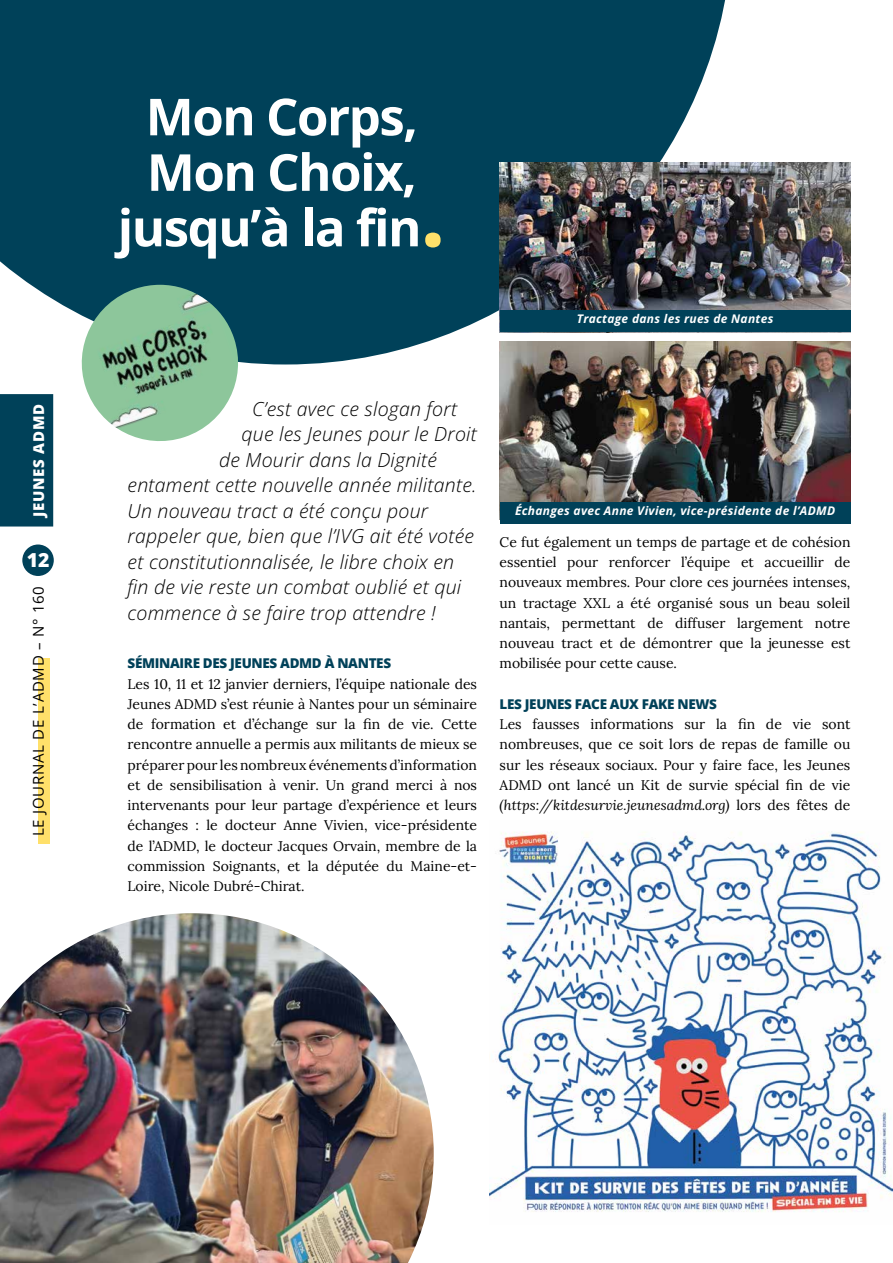
<style>
.page{position:relative;width:893px;height:1263px;background:#fff}
.page>*{position:absolute;margin:0;border:0;box-sizing:border-box;transform-origin:0 0}
.Titre_1{font:700 51px/55.5px "Open Sans";letter-spacing:-.03em;color:#fff;text-align:center}
.Chapo_1{font:italic 300 19.5px "Open Sans";letter-spacing:.01em;color:#000}
.t1{font:800 19.35px "Open Sans";color:#fff}
.t2{font:15px "Open Sans";letter-spacing:.05em;color:#000}
.t3{font:800 15px "Open Sans";letter-spacing:.05em;color:#fff}
.Texte_courant{font:13.95px/20.2px "Lora";color:#000;text-align:justify}
.Intertitre{font:800 13.5px "Open Sans";letter-spacing:-.025em;color:#004159}
.Légende{font:italic 700 12px "Open Sans";letter-spacing:.025em;color:#fff}
.s1{font-size:90px;color:#ffe06a}
.s2{font-style:italic}
</style>
<div class="page">
<svg style="left:0;top:0;width:733px;height:364px;background:#145066"></svg>
<img style="left:489px;top:831px;width:404px;height:381px">
<img style="left:500px;top:342px;width:350px;height:161px">
<img style="left:0;top:913px;width:434px;height:350px">
<img style="left:500px;top:162px;width:350px;height:148px">
<div style="left:500px;top:310px;width:350px;height:22px;background:#004159"></div>
<div style="left:500px;top:503px;width:350px;height:21px;background:#004159"></div>
<img style="left:72px;top:285px;width:176px;height:156px">
<div style="left:38px;top:658px;width:12px;height:186px;background:#ffe06a"></div>
<div style="left:22px;top:544px;width:32px;height:32px;background:#004159;border-radius:50%"></div>
<div style="left:0;top:394px;width:53px;height:132px;background:#004159"></div>
<p class="t3" style="left:27px;top:517px;width:115px;rotate:-90deg">JEUNES ADMD</p>
<h3 class="t1" style="left:27px;top:545px;width:24px">12</h3>
<p class="t2" style="left:28px;top:836px;width:252px;rotate:-90deg">LE JOURNAL DE L’ADMD – N° 160</p>
<p class="Titre_1" style="left:118px;top:88px;width:330px">Mon Corps,<br>Mon Choix, jusqu’à la fin<span class="s1">.</span></p>
<p class="Légende" style="left:577px;top:310px;width:198px">Tractage dans les rues de Nantes</p>
<p class="Chapo_1" style="left:252px;top:395px;width:207px">C’est avec ce slogan fort</p>
<p class="Chapo_1" style="left:242px;top:421px;width:237px">que les Jeunes pour le Droit</p>
<p class="Chapo_1" style="left:219px;top:446px;width:220px">de Mourir dans la Dignité</p>
<p class="Chapo_1" style="left:128px;top:472px;width:351px">entament cette nouvelle année militante.</p>
<p class="Chapo_1" style="left:128px;top:497px;width:302px">Un nouveau tract a été conçu pour</p>
<p class="Chapo_1" style="left:128px;top:523px;width:348px">rappeler que, bien que l’IVG ait été votée</p>
<p class="Chapo_1" style="left:128px;top:548px;width:328px">et constitutionnalisée, le libre choix en</p>
<p class="Chapo_1" style="left:128px;top:574px;width:335px">fin de vie reste un combat oublié et qui</p>
<p class="Chapo_1" style="left:128px;top:599px;width:310px">commence à se faire trop attendre !</p>
<p class="Intertitre" style="left:128px;top:653px;width:265px">SÉMINAIRE DES JEUNES ADMD À NANTES</p>
<p class="Texte_courant" style="left:128px;top:672px;width:351px">Les 10, 11 et 12 janvier derniers, l’équipe nationale des Jeunes ADMD s’est réunie à Nantes pour un séminaire de formation et d’échange sur la fin de vie. Cette rencontre annuelle a permis aux militants de mieux se préparer pour les nombreux événements d’information et de sensibilisation à venir. Un grand merci à nos intervenants pour leur partage d’expérience et leurs échanges : le docteur Anne Vivien, vice-présidente de l’ADMD, le docteur Jacques Orvain, membre de la commission Soignants, et la députée du Maine-et-Loire, Nicole Dubré-Chirat.</p>
<p class="Légende" style="left:515px;top:503px;width:322px">Échanges avec Anne Vivien, vice-présidente de l’ADMD</p>
<p class="Texte_courant" style="left:500px;top:531px;width:352px">Ce fut également un temps de partage et de cohésion essentiel pour renforcer l’équipe et accueillir de nouveaux membres. Pour clore ces journées intenses, un tractage XXL a été organisé sous un beau soleil nantais, permettant de diffuser largement notre nouveau tract et de démontrer que la jeunesse est mobilisée pour cette cause.</p>
<p class="Intertitre" style="left:500px;top:694px;width:219px">LES JEUNES FACE AUX FAKE NEWS</p>
<p class="Texte_courant" style="left:500px;top:713px;width:352px">Les fausses informations sur la fin de vie sont nombreuses, que ce soit lors de repas de famille ou sur les réseaux sociaux. Pour y faire face, les Jeunes ADMD ont lancé un Kit de survie spécial fin de vie <span class="s2">(https://kitdesurvie.jeunesadmd.org)</span> lors des fêtes de</p>
</div>
